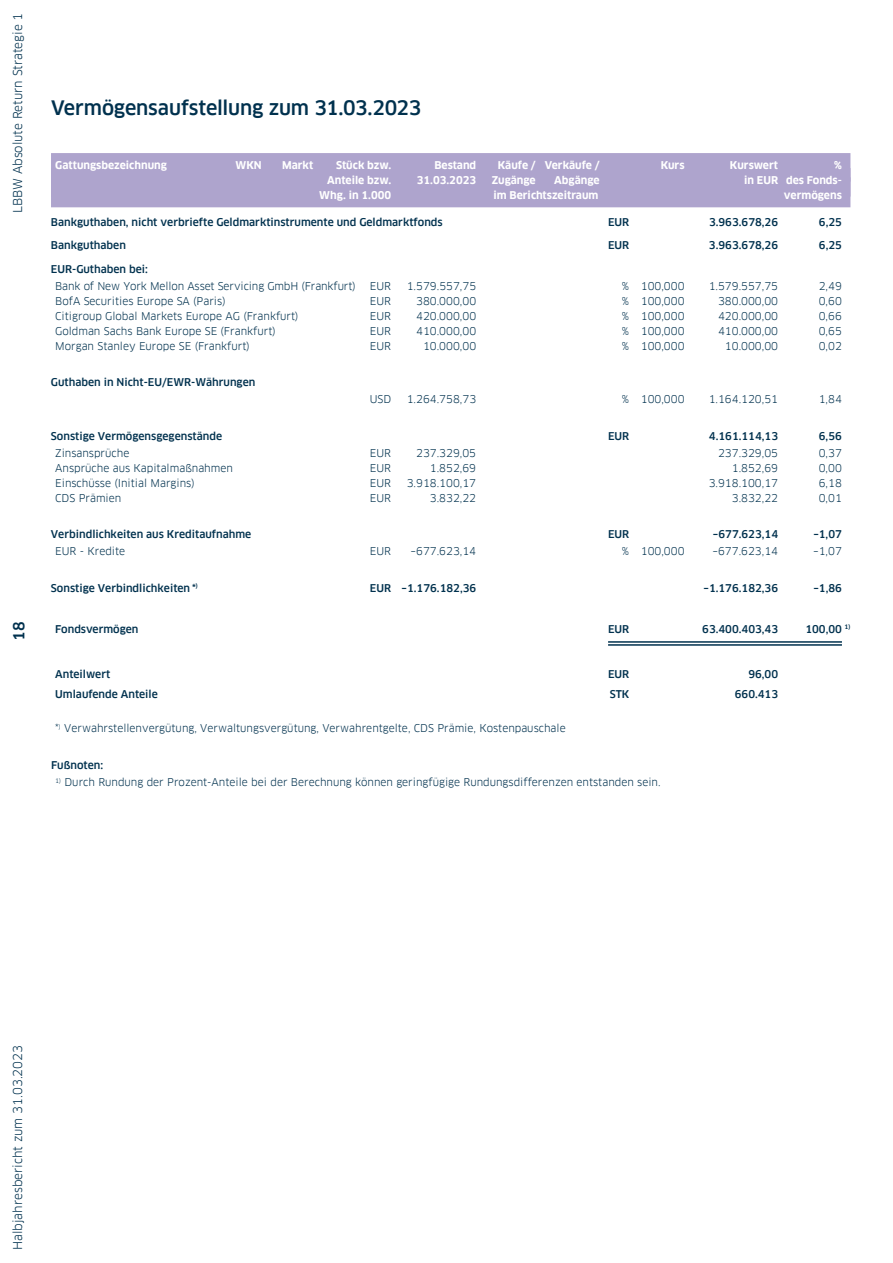
<style>
.page{position:relative;width:893px;height:1263px;background:#fff}
.page>*{position:absolute;margin:0;border:0;box-sizing:border-box;transform-origin:0 0}
.t1{font:500 19.5px "Clanfor LBBW";letter-spacing:-.01em;color:#00314e}
.t2{font:500 15px "Clanfor LBBW";color:#00314e}
.t3{font:12px "Clanfor LBBW";color:#00314e}
.t4{font:10.5px "Clanfor LBBW";color:#00314e}
.t5{font:500 10.5px "Clanfor LBBW";color:#00314e}
.t6{font:700 10.5px "Clanfor LBBW";color:#fff}
</style>
<div class="page">
<div style="left:51px;top:153px;width:799px;height:29px;background:#aea4cd"></div>
<div style="left:51px;top:177px;width:799px;height:30px;background:#aea4cd"></div>
<hr style="left:608px;top:641px;width:234px;height:2px;background:#00314e">
<hr style="left:608px;top:644px;width:234px;height:2px;background:#00314e">
<p class="t3" style="left:11px;top:213px;width:202px;rotate:-90deg">LBBW Absolute Return Strategie 1</p>
<h2 class="t2" style="left:10px;top:641px;width:21px;rotate:-90deg">18</h2>
<h1 class="t1" style="left:51px;top:96px;width:372px">Vermögensaufstellung zum 31.03.2023</h1>
<p class="t6" style="left:55px;top:159px;width:113px">Gattungsbezeichnung</p>
<p class="t6" style="left:236px;top:159px;width:28px">WKN</p>
<p class="t6" style="left:282px;top:159px;width:33px">Markt</p>
<p class="t6" style="left:336px;top:159px;width:57px">Stück bzw.</p>
<p class="t6" style="left:434px;top:159px;width:43px">Bestand</p>
<p class="t6" style="left:498px;top:159px;width:103px">Käufe / Verkäufe /</p>
<p class="t6" style="left:661px;top:159px;width:25px">Kurs</p>
<p class="t6" style="left:730px;top:159px;width:50px">Kurswert</p>
<p class="t6" style="left:834px;top:159px;width:9px">%</p>
<p class="t6" style="left:327px;top:174px;width:66px">Anteile bzw.</p>
<p class="t6" style="left:417px;top:174px;width:61px">31.03.2023</p>
<p class="t6" style="left:492px;top:174px;width:45px">Zugänge</p>
<p class="t6" style="left:554px;top:174px;width:47px">Abgänge</p>
<p class="t6" style="left:744px;top:174px;width:99px">in EUR des Fonds-</p>
<p class="t6" style="left:319px;top:189px;width:73px">Whg. in 1.000</p>
<p class="t6" style="left:493px;top:189px;width:107px">im Berichtszeitraum</p>
<p class="t6" style="left:784px;top:189px;width:60px">vermögens</p>
<p class="t5" style="left:51px;top:216px;width:393px">Bankguthaben, nicht verbriefte Geldmarktinstrumente und Geldmarktfonds</p>
<p class="t5" style="left:608px;top:216px;width:23px">EUR</p>
<p class="t5" style="left:709px;top:216px;width:71px">3.963.678,26</p>
<p class="t5" style="left:819px;top:216px;width:25px">6,25</p>
<p class="t5" style="left:51px;top:239px;width:76px">Bankguthaben</p>
<p class="t5" style="left:608px;top:239px;width:23px">EUR</p>
<p class="t5" style="left:709px;top:239px;width:71px">3.963.678,26</p>
<p class="t5" style="left:819px;top:239px;width:25px">6,25</p>
<p class="t5" style="left:51px;top:263px;width:98px">EUR-Guthaben bei:</p>
<p class="t4" style="left:55px;top:280px;width:302px">Bank of New York Mellon Asset Servicing GmbH (Frankfurt)</p>
<p class="t4" style="left:370px;top:280px;width:23px">EUR</p>
<p class="t4" style="left:407px;top:280px;width:71px">1.579.557,75</p>
<p class="t4" style="left:622px;top:280px;width:64px">% 100,000</p>
<p class="t4" style="left:709px;top:280px;width:71px">1.579.557,75</p>
<p class="t4" style="left:819px;top:280px;width:25px">2,49</p>
<p class="t4" style="left:55px;top:295px;width:172px">BofA Securities Europe SA (Paris)</p>
<p class="t4" style="left:370px;top:295px;width:23px">EUR</p>
<p class="t4" style="left:416px;top:295px;width:62px">380.000,00</p>
<p class="t4" style="left:622px;top:295px;width:64px">% 100,000</p>
<p class="t4" style="left:718px;top:295px;width:62px">380.000,00</p>
<p class="t4" style="left:819px;top:295px;width:25px">0,60</p>
<p class="t4" style="left:55px;top:310px;width:245px">Citigroup Global Markets Europe AG (Frankfurt)</p>
<p class="t4" style="left:370px;top:310px;width:23px">EUR</p>
<p class="t4" style="left:416px;top:310px;width:62px">420.000,00</p>
<p class="t4" style="left:622px;top:310px;width:64px">% 100,000</p>
<p class="t4" style="left:718px;top:310px;width:62px">420.000,00</p>
<p class="t4" style="left:819px;top:310px;width:25px">0,66</p>
<p class="t4" style="left:55px;top:325px;width:222px">Goldman Sachs Bank Europe SE (Frankfurt)</p>
<p class="t4" style="left:370px;top:325px;width:23px">EUR</p>
<p class="t4" style="left:416px;top:325px;width:62px">410.000,00</p>
<p class="t4" style="left:622px;top:325px;width:64px">% 100,000</p>
<p class="t4" style="left:718px;top:325px;width:62px">410.000,00</p>
<p class="t4" style="left:819px;top:325px;width:25px">0,65</p>
<p class="t4" style="left:55px;top:340px;width:196px">Morgan Stanley Europe SE (Frankfurt)</p>
<p class="t4" style="left:370px;top:340px;width:23px">EUR</p>
<p class="t4" style="left:423px;top:340px;width:55px">10.000,00</p>
<p class="t4" style="left:622px;top:340px;width:64px">% 100,000</p>
<p class="t4" style="left:725px;top:340px;width:55px">10.000,00</p>
<p class="t4" style="left:819px;top:340px;width:25px">0,02</p>
<p class="t5" style="left:51px;top:376px;width:206px">Guthaben in Nicht-EU/EWR-Währungen</p>
<p class="t4" style="left:370px;top:393px;width:23px">USD</p>
<p class="t4" style="left:407px;top:393px;width:71px">1.264.758,73</p>
<p class="t4" style="left:622px;top:393px;width:64px">% 100,000</p>
<p class="t4" style="left:709px;top:393px;width:71px">1.164.120,51</p>
<p class="t4" style="left:819px;top:393px;width:25px">1,84</p>
<p class="t5" style="left:51px;top:430px;width:173px">Sonstige Vermögensgegenstände</p>
<p class="t5" style="left:608px;top:430px;width:23px">EUR</p>
<p class="t5" style="left:709px;top:430px;width:71px">4.161.114,13</p>
<p class="t5" style="left:819px;top:430px;width:25px">6,56</p>
<p class="t4" style="left:55px;top:447px;width:76px">Zinsansprüche</p>
<p class="t4" style="left:370px;top:447px;width:23px">EUR</p>
<p class="t4" style="left:416px;top:447px;width:62px">237.329,05</p>
<p class="t4" style="left:718px;top:447px;width:62px">237.329,05</p>
<p class="t4" style="left:819px;top:447px;width:25px">0,37</p>
<p class="t4" style="left:55px;top:462px;width:179px">Ansprüche aus Kapitalmaßnahmen</p>
<p class="t4" style="left:370px;top:462px;width:23px">EUR</p>
<p class="t4" style="left:430px;top:462px;width:48px">1.852,69</p>
<p class="t4" style="left:732px;top:462px;width:48px">1.852,69</p>
<p class="t4" style="left:819px;top:462px;width:25px">0,00</p>
<p class="t4" style="left:55px;top:477px;width:141px">Einschüsse (Initial Margins)</p>
<p class="t4" style="left:370px;top:477px;width:23px">EUR</p>
<p class="t4" style="left:407px;top:477px;width:71px">3.918.100,17</p>
<p class="t4" style="left:709px;top:477px;width:71px">3.918.100,17</p>
<p class="t4" style="left:819px;top:477px;width:25px">6,18</p>
<p class="t4" style="left:55px;top:492px;width:68px">CDS Prämien</p>
<p class="t4" style="left:370px;top:492px;width:23px">EUR</p>
<p class="t4" style="left:430px;top:492px;width:48px">3.832,22</p>
<p class="t4" style="left:732px;top:492px;width:48px">3.832,22</p>
<p class="t4" style="left:819px;top:492px;width:25px">0,01</p>
<p class="t5" style="left:51px;top:528px;width:202px">Verbindlichkeiten aus Kreditaufnahme</p>
<p class="t5" style="left:608px;top:528px;width:23px">EUR</p>
<p class="t5" style="left:713px;top:528px;width:67px">–677.623,14</p>
<p class="t5" style="left:813px;top:528px;width:30px">–1,07</p>
<p class="t4" style="left:55px;top:545px;width:72px">EUR - Kredite</p>
<p class="t4" style="left:370px;top:545px;width:23px">EUR</p>
<p class="t4" style="left:410px;top:545px;width:67px">–677.623,14</p>
<p class="t4" style="left:622px;top:545px;width:64px">% 100,000</p>
<p class="t4" style="left:712px;top:545px;width:67px">–677.623,14</p>
<p class="t4" style="left:813px;top:545px;width:30px">–1,07</p>
<p class="t5" style="left:51px;top:582px;width:149px">Sonstige Verbindlichkeiten *<sup>)</sup></p>
<p class="t5" style="left:370px;top:582px;width:108px">EUR –1.176.182,36</p>
<p class="t5" style="left:703px;top:582px;width:76px">–1.176.182,36</p>
<p class="t5" style="left:813px;top:582px;width:30px">–1,86</p>
<p class="t5" style="left:55px;top:623px;width:85px">Fondsvermögen</p>
<p class="t5" style="left:608px;top:623px;width:23px">EUR</p>
<p class="t5" style="left:702px;top:623px;width:77px">63.400.403,43</p>
<p class="t5" style="left:805px;top:623px;width:47px">100,00 <sup>1)</sup></p>
<p class="t5" style="left:55px;top:668px;width:56px">Anteilwert</p>
<p class="t5" style="left:608px;top:668px;width:23px">EUR</p>
<p class="t5" style="left:748px;top:668px;width:31px">96,00</p>
<p class="t5" style="left:55px;top:688px;width:104px">Umlaufende Anteile</p>
<p class="t5" style="left:610px;top:688px;width:21px">STK</p>
<p class="t5" style="left:735px;top:688px;width:45px">660.413</p>
<p class="t4" style="left:55px;top:722px;width:512px">*<sup>)</sup> Verwahrstellenvergütung, Verwaltungsvergütung, Verwahrentgelte, CDS Prämie, Kostenpauschale</p>
<p class="t5" style="left:51px;top:759px;width:54px">Fußnoten:</p>
<p class="t4" style="left:55px;top:776px;width:607px"><sup>1)</sup> Durch Rundung der Prozent-Anteile bei der Berechnung können geringfügige Rundungsdifferenzen entstanden sein.</p>
<p class="t3" style="left:11px;top:1250px;width:207px;rotate:-90deg">Halbjahresbericht zum 31.03.2023</p>
</div>
